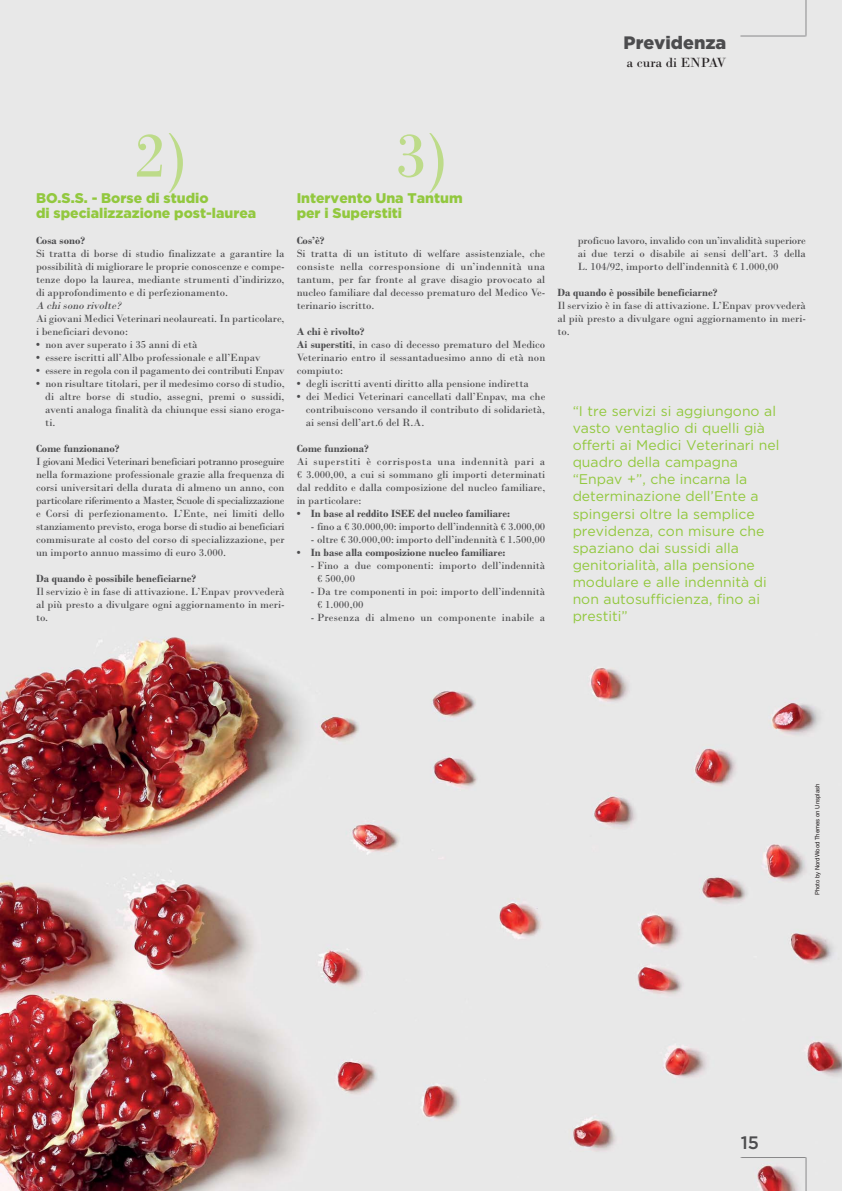
<style>
.page{position:relative;width:842px;height:1191px;background:#fff}
.page>*{position:absolute;margin:0;border:0;box-sizing:border-box;transform-origin:0 0}
.t1{font:65.6px "Bodoni";color:#bddb89}
.t2{font:900 18px "Gotham";color:#4c4c4e}
.t3{font:500 18px "Gotham";color:#4c4c4e}
.t4{font:14px/17px "Gotham";color:#92c83e}
.t5{font:900 14px/15px "Gotham";color:#92c83e}
.t6{font:14px "Bodoni";color:#231f20}
.t7{font:11px/13px "Bodoni";color:#4c4c4e;text-align:justify}
.t8{font:700 11px "Bodoni";color:#4c4c4e}
.t9{font:11px "Bodoni";letter-spacing:.025em;color:#4c4c4e}
.t10{font:italic 11px "Bodoni";color:#4c4c4e}
.t11{font:6px "Helvetica";color:#231f20}
.s1{font-weight:700}
</style>
<div class="page">
<img style="left:1px;top:0;width:841px;height:1191px">
<hr style="left:0;top:0;width:1px;height:1191px;background:#e6e7e8">
<svg style="left:740px;top:1157px;width:67px;height:34px;background:#d3b5b6"></svg>
<svg style="left:740px;top:0;width:67px;height:37px;background:#e4e4e4"></svg>
<h2 class="t2" style="left:624px;top:36px;width:104px">Previdenza</h2>
<p class="t6" style="left:626px;top:58px;width:101px">a cura di ENPAV</p>
<h1 class="t1" style="left:134px;top:133px;width:55px">2)</h1>
<h1 class="t1" style="left:394px;top:133px;width:55px">3)</h1>
<p class="t5" style="left:36px;top:192px;width:222px">BO.S.S. - Borse di studio<br>di specializzazione post-laurea</p>
<p class="t8" style="left:36px;top:237px;width:51px">Cosa sono?</p>
<p class="t7" style="left:36px;top:248px;width:250px">Si tratta di borse di studio finalizzate a garantire la possibilità di migliorare le proprie conoscenze e compe&shy;tenze dopo la laurea, mediante strumenti d’indirizzo, di approfondimento e di perfezionamento.</p>
<p class="t10" style="left:36px;top:302px;width:89px">A chisono rivolte?</p>
<p class="t7" style="left:36px;top:313px;width:250px">Ai giovani Medici Veterinari neolaureati. In particolare, i beneficiari devono:</p>
<p class="t7" style="left:36px;top:339px;width:163px"><span class="s1">•</span> non aver superato i 35 anni di età</p>
<p class="t7" style="left:36px;top:352px;width:226px"><span class="s1">•</span> essere iscritti all’Albo professionale e all’Enpav</p>
<p class="t7" style="left:36px;top:365px;width:250px"><span class="s1">•</span> essere in regola con il pagamento dei contributi Enpav</p>
<p class="t7" style="left:45px;top:378px;width:241px;text-indent:-9px"><span class="s1">•</span> non risultare titolari, per il medesimo corso di studio, di altre borse di studio, assegni, premi o sussidi, aventi analoga finalità da chiunque essi siano eroga&shy;ti.</p>
<p class="t8" style="left:36px;top:445px;width:85px">Come funzionano?</p>
<p class="t7" style="left:36px;top:456px;width:250px">I giovani Medici Veterinari beneficiari potranno proseguire nella formazione professionale grazie alla frequenza di corsi universitari della durata di almeno un anno, con particolare riferimento a Master, Scuole di specializzazione e Corsi di perfezionamento. L’Ente, nei limiti dello stanziamento previsto, eroga borse di studio ai beneficiari commisurate al costo del corso di specializzazione, per un importo annuo massimo di euro 3.000.</p>
<p class="t8" style="left:36px;top:575px;width:162px">Da quando è possibile beneficiarne?</p>
<p class="t7" style="left:36px;top:586px;width:250px">Il servizio è in fase di attivazione. L’Enpav provvederà al più presto a divulgare ogni aggiornamento in meri&shy;to.</p>
<p class="t5" style="left:297px;top:192px;width:167px">Intervento Una Tantum per i Superstiti</p>
<p class="t8" style="left:297px;top:237px;width:29px">Cos’è?</p>
<p class="t7" style="left:297px;top:248px;width:250px">Si tratta di un istituto di welfare assistenziale, che consiste nella corresponsione di un’indennità una tantum, per far fronte al grave disagio provocato al nucleo familiare dal decesso prematuro del Medico Ve&shy;terinario iscritto.</p>
<p class="t7" style="left:297px;top:326px;width:250px;text-align:left"><span class="s1">A chi è rivolto?<br>Ai superstiti</span>, in caso di decesso prematuro del Medico Veterinario entro il sessantaduesimo anno di età non compiuto:</p>
<p class="t7" style="left:297px;top:378px;width:234px"><span class="s1">•</span> degli iscritti aventi diritto alla pensione indiretta</p>
<p class="t7" style="left:306px;top:391px;width:241px;text-indent:-9px"><span class="s1">•</span> dei Medici Veterinari cancellati dall’Enpav, ma che contribuiscono versando il contributo di solidarietà, ai sensi dell’art.6 del R.A.</p>
<p class="t8" style="left:297px;top:445px;width:74px">Come funziona?</p>
<p class="t7" style="left:297px;top:456px;width:250px">Ai superstiti è corrisposta una indennità pari a € 3.000,00, a cui si sommano gli importi determinati dal reddito e dalla composizione del nucleo familiare, in particolare:</p>
<p class="t8" style="left:297px;top:510px;width:215px">• In base al reddito ISEE del nucleo familiare:</p>
<p class="t7" style="left:311px;top:521px;width:236px">- fino a € 30.000,00: importo dell’indennità € 3.000,00</p>
<p class="t7" style="left:311px;top:534px;width:236px">- oltre € 30.000,00: importo dell’indennità € 1.500,00</p>
<p class="t8" style="left:297px;top:549px;width:210px">• In base alla composizione nucleo familiare:</p>
<p class="t7" style="left:317px;top:560px;width:230px;text-indent:-6px">- Fino a due componenti: importo dell’indennità € 500,00</p>
<p class="t7" style="left:317px;top:586px;width:230px;text-indent:-6px">- Da tre componenti in poi: importo dell’indennità € 1.000,00</p>
<p class="t9" style="left:311px;top:614px;width:236px">- Presenza di almeno un componente inabile a</p>
<p class="t7" style="left:578px;top:236px;width:230px">proficuo lavoro, invalido con un’invalidità superiore ai due terzi o disabile ai sensi dell’art. 3 della L. 104/92, importo dell’indennità € 1.000,00</p>
<p class="t8" style="left:557px;top:289px;width:162px">Da quando è possibile beneficiarne?</p>
<p class="t7" style="left:557px;top:301px;width:250px">Il servizio è in fase di attivazione. L’Enpav provvederà al più presto a divulgare ogni aggiornamento in meri&shy;to.</p>
<p class="t4" style="left:573px;top:404px;width:208px">“I tre servizi si aggiungono al vasto ventaglio di quelli già offerti ai Medici Veterinari nel quadro della campagna “Enpav +”, che incarna la determinazione dell’Ente a spingersi oltre la semplice previdenza, con misure che spaziano dai sussidi alla genitorialità, alla pensione modulare e alle indennità di non autosufficienza, fino ai prestiti”</p>
<p class="t11" style="left:815px;top:895px;width:113px;rotate:-90deg">Photo by NordWood Themes on Unsplash</p>
<h2 class="t3" style="left:741px;top:1135px;width:20px">15</h2>
</div>
